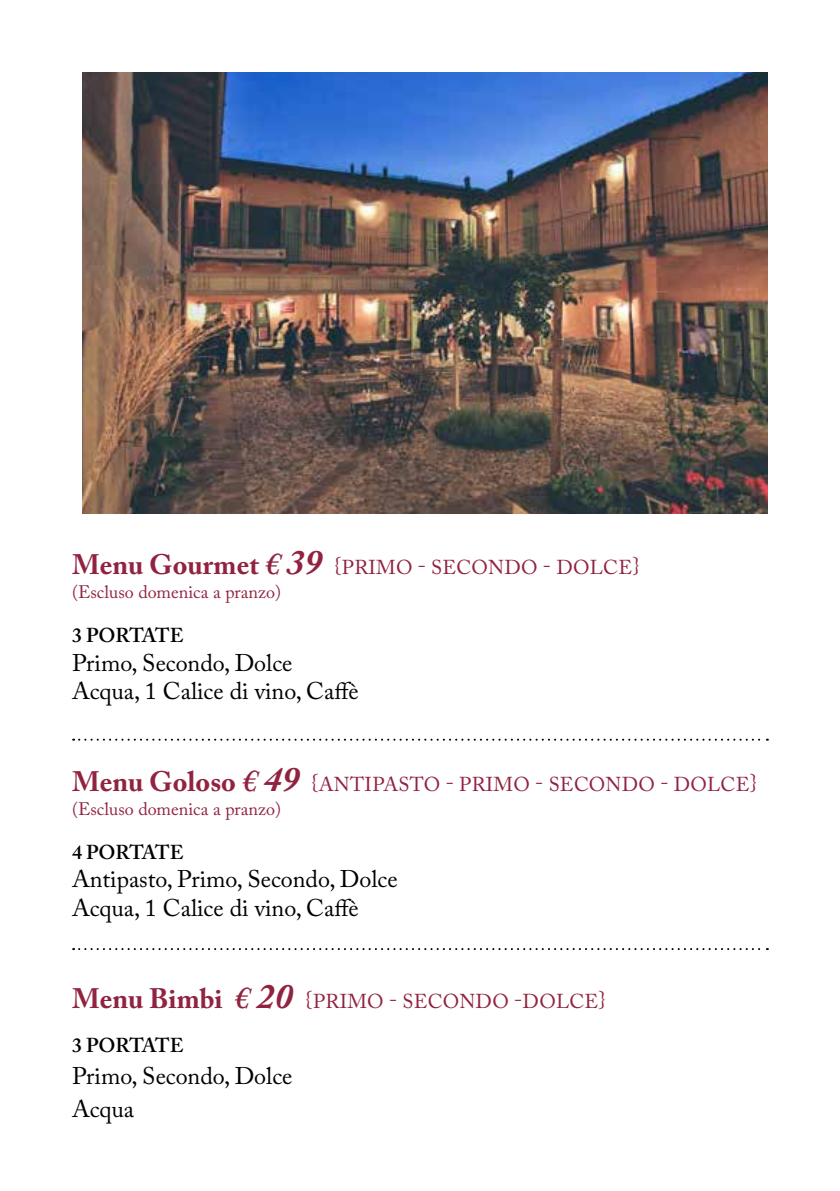
<style>
.page{position:relative;width:840px;height:1191px;background:#fff}
.page>*{position:absolute;margin:0;border:0;box-sizing:border-box;transform-origin:0 0}
.t1{font:24px/28.8px "Adobe Caslon Pro";color:#000}
.t2{font:20px "Adobe Caslon Pro";letter-spacing:.015em;color:#912340}
.t3{font:600 20px "Adobe Caslon Pro";letter-spacing:-.005em;color:#000}
.t4{font:18px "Adobe Caslon Pro";color:#912340}
.s1{font-weight:700;font-size:28px}
.s2{font-weight:600;font-style:italic;font-size:32px}
.s3{font-weight:700;font-style:italic;font-size:36px}
</style>
<div class="page">
<svg style="left:73px;top:738px;width:694px;height:2px"></svg>
<svg style="left:73px;top:948px;width:694px;height:2px"></svg>
<img style="left:82px;top:72px;width:685px;height:441px">
<p class="t2" style="left:72px;top:555px;width:568px"><span class="s1">Menu Gourmet</span> <span class="s2">€</span> <span class="s3">39</span> {PRIMO - SECONDO - DOLCE}</p>
<p class="t4" style="left:72px;top:581px;width:210px">(Escluso domenica a pranzo)</p>
<p class="t3" style="left:72px;top:623px;width:113px">3 PORTATE</p>
<p class="t1" style="left:72px;top:648px;width:288px">Primo, Secondo, Dolce<br>Acqua, 1 Calice di vino, Caffè</p>
<p class="t2" style="left:72px;top:772px;width:686px"><span class="s1">Menu Goloso</span> <span class="s2">€</span> <span class="s3">49</span> {ANTIPASTO - PRIMO - SECONDO - DOLCE}</p>
<p class="t4" style="left:72px;top:798px;width:210px">(Escluso domenica a pranzo)</p>
<p class="t3" style="left:72px;top:840px;width:113px">4 PORTATE</p>
<p class="t1" style="left:72px;top:864px;width:327px">Antipasto, Primo, Secondo, Dolce<br>Acqua, 1 Calice di vino, Caffè</p>
<p class="t2" style="left:72px;top:989px;width:535px"><span class="s1">Menu Bimbi</span> <span class="s2">€</span> <span class="s3">20</span> {PRIMO - SECONDO -DOLCE}</p>
<p class="t3" style="left:72px;top:1033px;width:113px">3 PORTATE</p>
<p class="t1" style="left:72px;top:1058px;width:222px;line-height:33.6px">Primo, Secondo, Dolce<br>Acqua</p>
</div>
